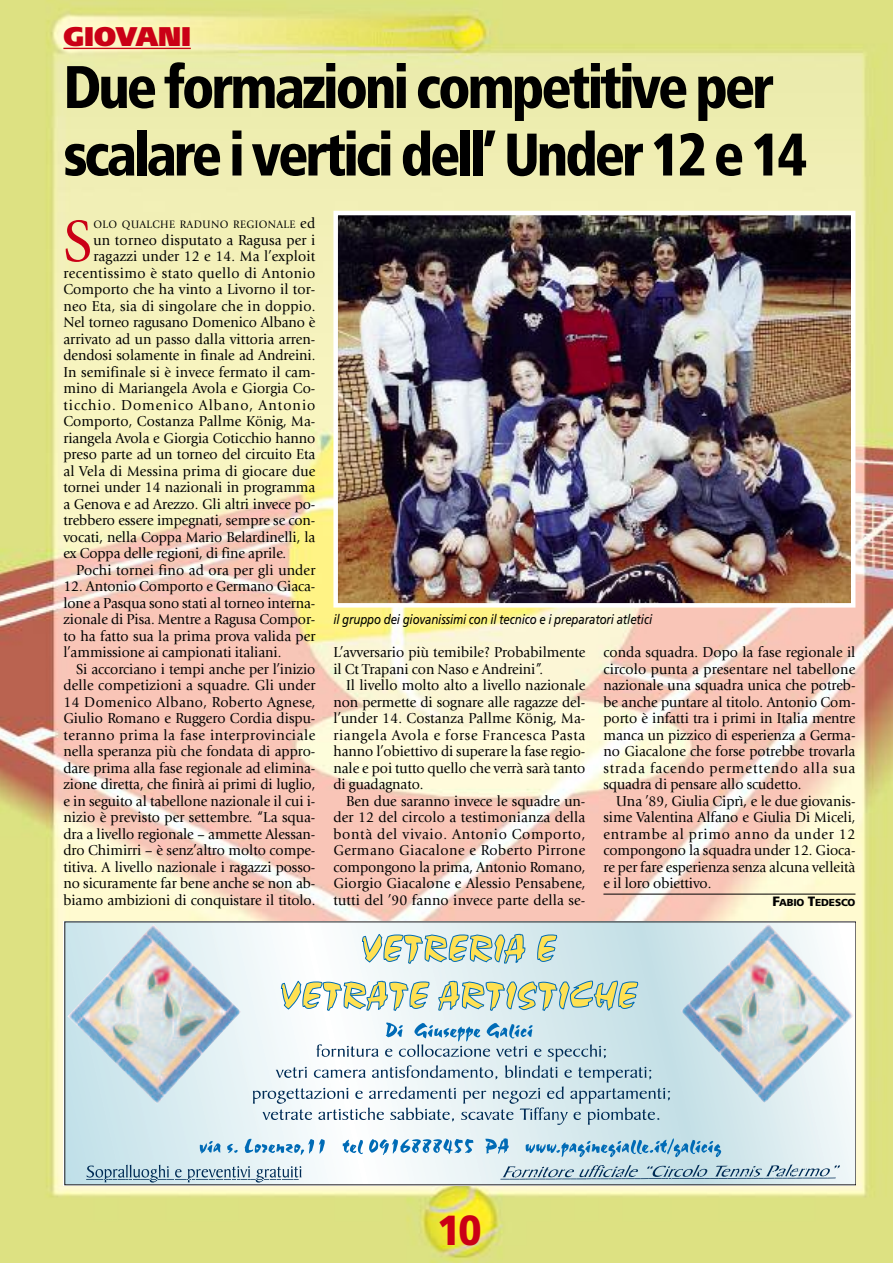
<style>
.page{position:relative;width:893px;height:1263px;background:#fff}
.page>*{position:absolute;margin:0;border:0;box-sizing:border-box;transform-origin:0 0}
.t1{font:60.75px "Giovanni";color:#ca0016;scale:.95 1}
.t2{font:900 condensed 60px/67.5px "Frutiger";letter-spacing:-.055em;color:#000;scale:.95 1}
.t3{font:900 42px "Frutiger";color:#ca0016;scale:.9 1}
.t4{font:900 27px "Frutiger";letter-spacing:-.01em;color:#ca0016}
.t5{font:15px/16.5px "Giovanni";letter-spacing:-.005em;color:#000;text-align:justify;scale:.95 1}
.t6{font:15px "Giovanni";letter-spacing:.015em;color:#000;scale:.95 1}
.t7{font:15px "Giovanni";letter-spacing:.03em;color:#000;scale:.95 1}
.t8{font:15px "Giovanni";letter-spacing:.07em;color:#000;scale:.95 1}
.t9{font:15px "Giovanni";letter-spacing:.02em;color:#000;scale:.95 1}
.t10{font:italic 13.5px "Frutiger";letter-spacing:-.01em;color:#000;scale:.85 1}
.t11{font:11.25px "Giovanni";letter-spacing:.035em;color:#000;scale:.95 1}
.t12{font:900 10.2px "Frutiger";letter-spacing:-.015em;color:#000}
.s1{font-size:15px}
.s2{font-size:13.5px}
</style>
<div class="page">
<img style="left:0;top:0;width:892px;height:1263px">
<hr style="left:63px;top:48px;width:128px;height:1px;background:#ca0016">
<hr style="left:603px;top:894px;width:252px;height:1px;background:#000">
<svg style="left:65px;top:922px;width:790px;height:263px"></svg>
<img style="left:67px;top:924px;width:174px;height:180px">
<svg style="left:500px;top:1164px;width:340px;height:15px;background:#a9c1cd"></svg>
<svg style="left:281px;top:934px;width:357px;height:77px"></svg>
<svg style="left:253px;top:1022px;width:417px;height:103px"></svg>
<svg style="left:86px;top:1165px;width:216px;height:17px;background:#a9c1ce"></svg>
<img style="left:681px;top:923px;width:173px;height:180px">
<svg style="left:200px;top:1138px;width:521px;height:19px"></svg>
<img style="left:338px;top:216px;width:512px;height:387px">
<div style="left:333px;top:211px;width:522px;height:397px;border:4px solid #fff"></div>
<h3 class="t4" style="left:63px;top:25px;width:129px">GIOVANI</h3>
<h2 class="t2" style="left:63px;top:58px;width:784px">Due formazioni competitive per scalare i vertici dell’ Under 12 e 14</h2>
<h1 class="t1" style="left:63px;top:217px;width:32px">S</h1>
<p class="t11" style="left:93px;top:220px;width:235px">OLO QUALCHE RADUNO REGIONALE <span class="s1">ed</span></p>
<p class="t9" style="left:93px;top:234px;width:235px">un torneo disputato a Ragusa per i</p>
<p class="t6" style="left:93px;top:250px;width:235px">ragazzi under 12 e 14. Ma l’exploit</p>
<p class="t7" style="left:63px;top:267px;width:267px">recentissimo è stato quello di Antonio</p>
<p class="t5" style="left:63px;top:282px;width:267px">Comporto che ha vinto a Livorno il tor-</p>
<p class="t6" style="left:63px;top:300px;width:267px">neo Eta, sia di singolare che in doppio.</p>
<p class="t5" style="left:63px;top:315px;width:267px">Nel torneo ragusano Domenico Albano è</p>
<p class="t5" style="left:63px;top:332px;width:267px">arrivato ad un passo dalla vittoria arren-</p>
<p class="t5" style="left:63px;top:348px;width:267px">dendosi solamente in finale ad Andreini.</p>
<p class="t5" style="left:63px;top:365px;width:267px">In semifinale si è invece fermato il cam-</p>
<p class="t5" style="left:63px;top:381px;width:267px">mino di Mariangela Avola e Giorgia Co-</p>
<p class="t8" style="left:63px;top:399px;width:267px">ticchio. Domenico Albano, Antonio</p>
<p class="t5" style="left:63px;top:414px;width:267px">Comporto, Costanza Pallme König, Ma-</p>
<p class="t5" style="left:63px;top:431px;width:267px">riangela Avola e Giorgia Coticchio hanno</p>
<p class="t5" style="left:63px;top:447px;width:267px">preso parte ad un torneo del circuito Eta</p>
<p class="t6" style="left:63px;top:465px;width:267px">al Vela di Messina prima di giocare due</p>
<p class="t5" style="left:63px;top:480px;width:267px">tornei under 14 nazionali in programma</p>
<p class="t5" style="left:63px;top:497px;width:267px">a Genova e ad Arezzo. Gli altri invece po-</p>
<p class="t5" style="left:63px;top:513px;width:267px">trebbero essere impegnati, sempre se con-</p>
<p class="t5" style="left:63px;top:530px;width:267px">vocati, nella Coppa Mario Belardinelli, la</p>
<p class="t5" style="left:63px;top:546px;width:236px">ex Coppa delle regioni, di fine aprile.</p>
<p class="t5" style="left:76px;top:563px;width:253px">Pochi tornei fino ad ora per gli under</p>
<p class="t5" style="left:63px;top:579px;width:267px">12. Antonio Comporto e Germano Giaca&shy;lone a Pasqua sono stati al torneo interna&shy;zionale di Pisa. Mentre a Ragusa Compor&shy;to ha fatto sua la prima prova valida per l’ammissione ai campionati italiani.</p>
<p class="t5" style="left:63px;top:662px;width:267px;text-indent:13px">Si accorciano i tempi anche per l’inizio delle competizioni a squadre. Gli under 14 Domenico Albano, Roberto Agnese, Giulio Romano e Ruggero Cordia dispu&shy;teranno prima la fase interprovinciale nella speranza più che fondata di appro&shy;dare prima alla fase regionale ad elimina&shy;zione diretta, che finirà ai primi di luglio, e in seguito al tabellone nazionale il cui i&shy;nizio è previsto per settembre. “La squa&shy;dra a livello regionale – ammette Alessan&shy;dro Chimirri – è senz’altro molto compe&shy;titiva. A livello nazionale i ragazzi posso&shy;no sicuramente far bene anche se non ab&shy;biamo ambizioni di conquistare il titolo.</p>
<p class="t10" style="left:333px;top:614px;width:376px">il gruppo dei giovanissimi con il tecnico e i preparatori atletici</p>
<p class="t5" style="left:333px;top:645px;width:267px">L’avversario più temibile? Probabilmente il Ct Trapani con Naso e Andreini”.</p>
<p class="t5" style="left:333px;top:678px;width:267px;text-indent:13px">Il livello molto alto a livello nazionale non permette di sognare alle ragazze del&shy;l’under 14. Costanza Pallme König, Ma&shy;riangela Avola e forse Francesca Pasta hanno l’obiettivo di superare la fase regio&shy;nale e poi tutto quello che verrà sarà tanto di guadagnato.</p>
<p class="t5" style="left:333px;top:794px;width:267px;text-indent:13px">Ben due saranno invece le squadre un&shy;der 12 del circolo a testimonianza della bontà del vivaio. Antonio Comporto, Germano Giacalone e Roberto Pirrone compongono la prima, Antonio Romano, Giorgio Giacalone e Alessio Pensabene, tutti del ’90 fanno invece parte della se-</p>
<p class="t5" style="left:603px;top:645px;width:267px">conda squadra. Dopo la fase regionale il circolo punta a presentare nel tabellone nazionale una squadra unica che potreb&shy;be anche puntare al titolo. Antonio Com&shy;porto è infatti tra i primi in Italia mentre manca un pizzico di esperienza a Germa&shy;no Giacalone che forse potrebbe trovarla strada facendo permettendo alla sua squadra di pensare allo scudetto.</p>
<p class="t5" style="left:603px;top:793px;width:267px;text-indent:13px">Una ’89, Giulia Ciprì, e le due giovanis&shy;sime Valentina Alfano e Giulia Di Miceli, entrambe al primo anno da under 12 compongono la squadra under 12. Gioca&shy;re per fare esperienza senza alcuna velleità e il loro obiettivo.</p>
<p class="t12" style="left:772px;top:898px;width:85px"><span class="s2">F</span>ABIO <span class="s2">T</span>EDESCO</p>
<h3 class="t3" style="left:437px;top:1213px;width:51px">10</h3>
</div>
